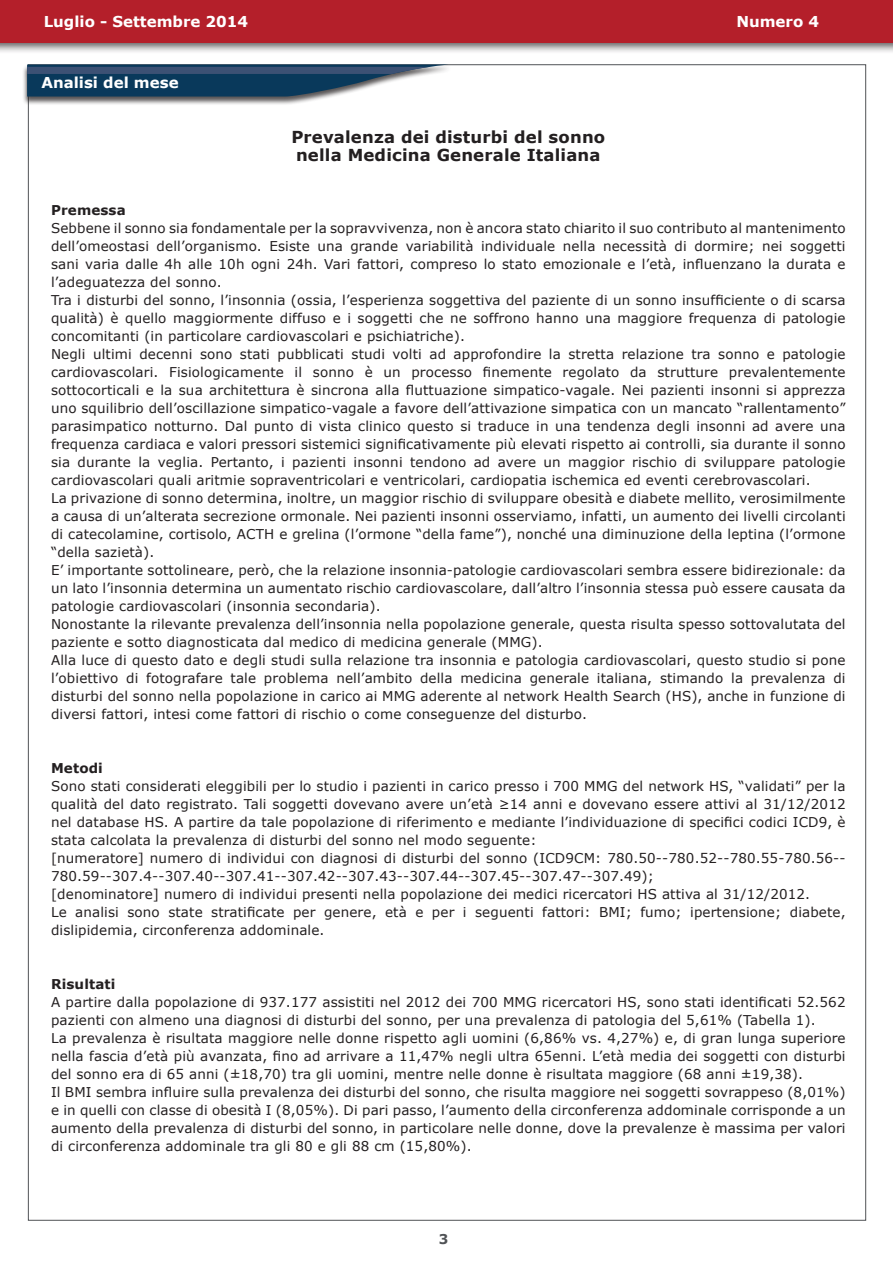
<style>
.page{position:relative;width:893px;height:1263px;background:#fff}
.page>*{position:absolute;margin:0;border:0;box-sizing:border-box;transform-origin:0 0}
.ok{font:700 16.5px "Verdana";letter-spacing:.01em;color:#231f20}
.t1{font:700 15px "Verdana";color:#fff}
.TXT_PARAGRAFO{font:13.5px/18px "Verdana";letter-spacing:.01em;color:#231f20;text-align:justify}
.TXT_PARAGRAFO-2{font:700 13.5px "Verdana";letter-spacing:.01em;color:#231f20}
.TXT_PARAGRAFO-3{font:700 13.5px "Verdana";color:#505356}
</style>
<div class="page">
<div style="left:0;top:0;width:893px;height:54px;background:#231f20;opacity:.75"></div>
<div style="left:0;top:0;width:893px;height:43px;background:#b41f2a"></div>
<div style="left:22px;top:64px;width:430px;height:41px;background:#231f20;opacity:.75"></div>
<svg style="left:27px;top:65px;width:422px;height:32px;background:#3e5e79"></svg>
<p class="t1" style="left:44px;top:11px;width:206px">Luglio - Settembre 2014</p>
<p class="t1" style="left:736px;top:11px;width:84px">Numero 4</p>
<p class="t1" style="left:41px;top:72px;width:139px">Analisi del mese</p>
<p class="ok" style="left:291px;top:125px;width:315px">Prevalenza dei disturbi del sonno</p>
<p class="ok" style="left:296px;top:143px;width:306px">nella Medicina Generale Italiana</p>
<p class="TXT_PARAGRAFO-2" style="left:51px;top:201px;width:76px">Premessa</p>
<p class="TXT_PARAGRAFO" style="left:51px;top:219px;width:796px">Sebbene il sonno sia fondamentale per la sopravvivenza, non è ancora stato chiarito il suo contributo al mantenimento dell’omeostasi dell’organismo. Esiste una grande variabilità individuale nella necessità di dormire; nei soggetti sani varia dalle 4h alle 10h ogni 24h. Vari fattori, compreso lo stato emozionale e l’età, influenzano la durata e l’adeguatezza del sonno.</p>
<p class="TXT_PARAGRAFO" style="left:51px;top:291px;width:796px">Tra i disturbi del sonno, l’insonnia (ossia, l’esperienza soggettiva del paziente di un sonno insufficiente o di scarsa qualità) è quello maggiormente diffuso e i soggetti che ne soffrono hanno una maggiore frequenza di patologie concomitanti (in particolare cardiovascolari e psichiatriche).</p>
<p class="TXT_PARAGRAFO" style="left:51px;top:345px;width:796px">Negli ultimi decenni sono stati pubblicati studi volti ad approfondire la stretta relazione tra sonno e patologie cardiovascolari. Fisiologicamente il sonno è un processo finemente regolato da strutture prevalentemente sottocorticali e la sua architettura è sincrona alla fluttuazione simpatico-vagale. Nei pazienti insonni si apprezza uno squilibrio dell’oscillazione simpatico-vagale a favore dell’attivazione simpatica con un mancato “rallentamento” parasimpatico notturno. Dal punto di vista clinico questo si traduce in una tendenza degli insonni ad avere una frequenza cardiaca e valori pressori sistemici significativamente più elevati rispetto ai controlli, sia durante il sonno sia durante la veglia. Pertanto, i pazienti insonni tendono ad avere un maggior rischio di sviluppare patologie cardiovascolari quali aritmie sopraventricolari e ventricolari, cardiopatia ischemica ed eventi cerebrovascolari.</p>
<p class="TXT_PARAGRAFO" style="left:51px;top:489px;width:796px">La privazione di sonno determina, inoltre, un maggior rischio di sviluppare obesità e diabete mellito, verosimilmente a causa di un’alterata secrezione ormonale. Nei pazienti insonni osserviamo, infatti, un aumento dei livelli circolanti di catecolamine, cortisolo, ACTH e grelina (l’ormone “della fame”), nonché una diminuzione della leptina (l’ormone “della sazietà).</p>
<p class="TXT_PARAGRAFO" style="left:51px;top:561px;width:796px">E’ importante sottolineare, però, che la relazione insonnia-patologie cardiovascolari sembra essere bidirezionale: da un lato l’insonnia determina un aumentato rischio cardiovascolare, dall’altro l’insonnia stessa può essere causata da patologie cardiovascolari (insonnia secondaria).</p>
<p class="TXT_PARAGRAFO" style="left:51px;top:615px;width:796px">Nonostante la rilevante prevalenza dell’insonnia nella popolazione generale, questa risulta spesso sottovalutata del</p>
<p class="TXT_PARAGRAFO" style="left:51px;top:633px;width:493px">paziente e sotto diagnosticata dal medico di medicina generale (MMG).</p>
<p class="TXT_PARAGRAFO" style="left:51px;top:651px;width:796px">Alla luce di questo dato e degli studi sulla relazione tra insonnia e patologia cardiovascolari, questo studio si pone l’obiettivo di fotografare tale problema nell’ambito della medicina generale italiana, stimando la prevalenza di disturbi del sonno nella popolazione in carico ai MMG aderente al network Health Search (HS), anche in funzione di diversi fattori, intesi come fattori di rischio o come conseguenze del disturbo.</p>
<p class="TXT_PARAGRAFO-2" style="left:51px;top:759px;width:53px">Metodi</p>
<p class="TXT_PARAGRAFO" style="left:51px;top:777px;width:796px">Sono stati considerati eleggibili per lo studio i pazienti in carico presso i 700 MMG del network HS, “validati” per la qualità del dato registrato. Tali soggetti dovevano avere un’età ≥14 anni e dovevano essere attivi al 31/12/2012 nel database HS. A partire da tale popolazione di riferimento e mediante l’individuazione di specifici codici ICD9, è stata calcolata la prevalenza di disturbi del sonno nel modo seguente:</p>
<p class="TXT_PARAGRAFO" style="left:51px;top:849px;width:796px">[numeratore] numero di individui con diagnosi di disturbi del sonno (ICD9CM: 780.50--780.52--780.55-780.56--<br>780.59--307.4--307.40--307.41--307.42--307.43--307.44--307.45--307.47--307.49);</p>
<p class="TXT_PARAGRAFO" style="left:51px;top:885px;width:761px">[denominatore] numero di individui presenti nella popolazione dei medici ricercatori HS attiva al 31/12/2012.</p>
<p class="TXT_PARAGRAFO" style="left:51px;top:903px;width:796px">Le analisi sono state stratificate per genere, età e per i seguenti fattori: BMI; fumo; ipertensione; diabete, dislipidemia, circonferenza addominale.</p>
<p class="TXT_PARAGRAFO-2" style="left:51px;top:975px;width:66px">Risultati</p>
<p class="TXT_PARAGRAFO" style="left:51px;top:993px;width:796px">A partire dalla popolazione di 937.177 assistiti nel 2012 dei 700 MMG ricercatori HS, sono stati identificati 52.562 pazienti con almeno una diagnosi di disturbi del sonno, per una prevalenza di patologia del 5,61% (Tabella 1).</p>
<p class="TXT_PARAGRAFO" style="left:51px;top:1029px;width:796px">La prevalenza è risultata maggiore nelle donne rispetto agli uomini (6,86% vs. 4,27%) e, di gran lunga superiore nella fascia d’età più avanzata, fino ad arrivare a 11,47% negli ultra 65enni. L’età media dei soggetti con disturbi del sonno era di 65 anni (±18,70) tra gli uomini, mentre nelle donne è risultata maggiore (68 anni ±19,38).</p>
<p class="TXT_PARAGRAFO" style="left:51px;top:1083px;width:796px">Il BMI sembra influire sulla prevalenza dei disturbi del sonno, che risulta maggiore nei soggetti sovrappeso (8,01%) e in quelli con classe di obesità I (8,05%). Di pari passo, l’aumento della circonferenza addominale corrisponde a un aumento della prevalenza di disturbi del sonno, in particolare nelle donne, dove la prevalenze è massima per valori di circonferenza addominale tra gli 80 e gli 88 cm (15,80%).</p>
<p class="TXT_PARAGRAFO-3" style="left:439px;top:1229px;width:11px">3</p>
</div>
